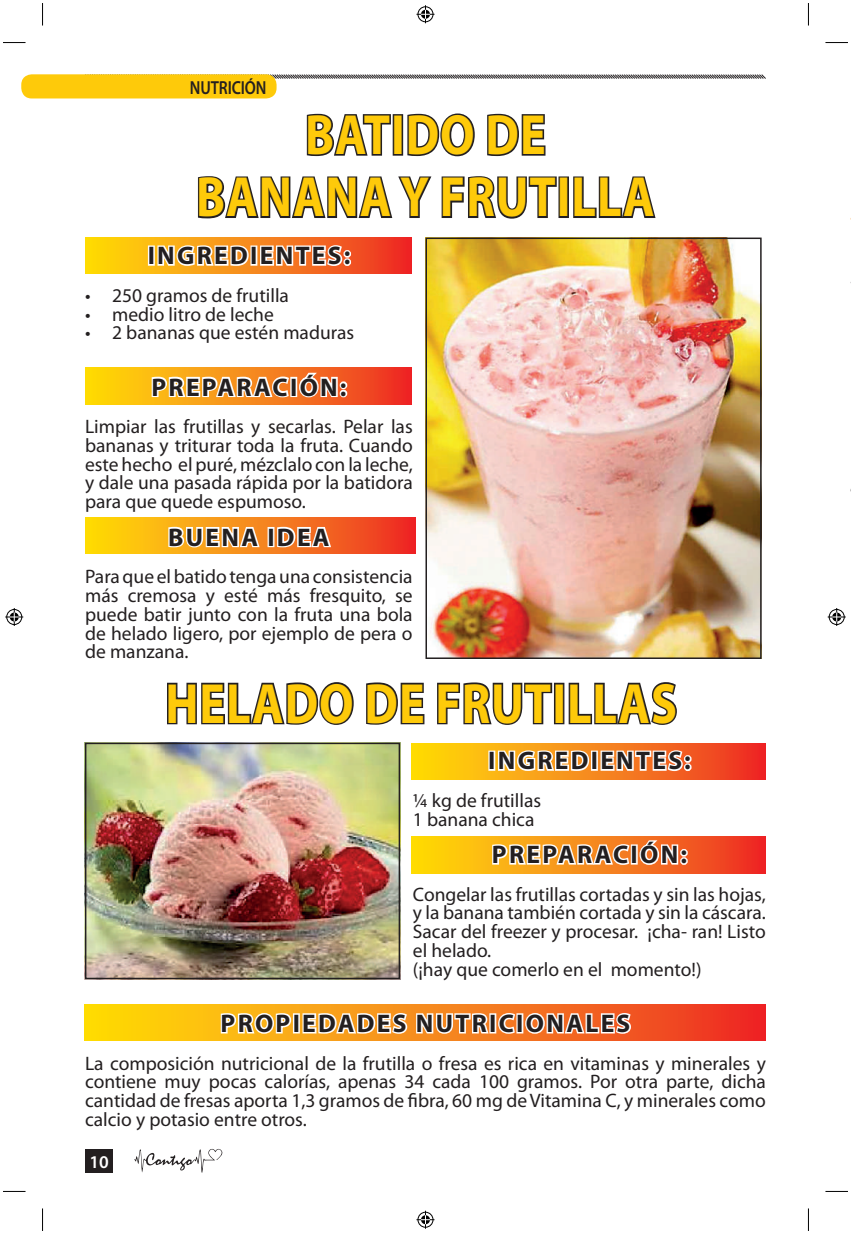
<style>
.page{position:relative;width:851px;height:1234px;background:#fff}
.page>*{position:absolute;margin:0;border:0;box-sizing:border-box;transform-origin:0 0}
.t1{font:700 57px "Myriad Pro";color:#feca0a;scale:.85 1}
.t2{font:700 25.5px "Myriad Pro";letter-spacing:.09em;color:#231f20}
.t3{font:19.5px/18.8px "Myriad Pro";color:#231f20;text-align:justify}
.t4{font:600 18.9px "Myriad Pro";letter-spacing:-.01em;color:#231f20;scale:.83 1}
.t5{font:600 18px "Myriad Pro";color:#fff}
</style>
<div class="page">
<div style="left:85px;top:1148px;width:28px;height:24px;background:#231f20"></div>
<svg style="left:269px;top:74px;width:497px;height:6px"></svg>
<svg style="left:134px;top:1148px;width:88px;height:24px"></svg>
<svg style="left:85px;top:237px;width:327px;height:37px;background:#f68718"></svg>
<svg style="left:411px;top:743px;width:354px;height:36px;background:#f68818"></svg>
<svg style="left:85px;top:368px;width:327px;height:36px;background:#f68516"></svg>
<svg style="left:411px;top:836px;width:354px;height:36px;background:#f68717"></svg>
<svg style="left:85px;top:517px;width:330px;height:36px;background:#f68517"></svg>
<svg style="left:85px;top:1004px;width:680px;height:35px;background:#f68717"></svg>
<div style="left:21px;top:74px;width:255px;height:24px;background:#feca0a;border-radius:10px"></div>
<svg style="left:306px;top:113px;width:85px;height:44px"></svg>
<div style="left:392px;top:114px;width:11px;height:42px;border:3px solid #231f20"></div>
<svg style="left:407px;top:113px;width:68px;height:44px"></svg>
<svg style="left:487px;top:113px;width:59px;height:44px"></svg>
<svg style="left:197px;top:176px;width:235px;height:43px"></svg>
<svg style="left:441px;top:176px;width:116px;height:43px"></svg>
<div style="left:558px;top:176px;width:11px;height:42px;border:3px solid #231f20"></div>
<svg style="left:573px;top:176px;width:83px;height:42px"></svg>
<svg style="left:167px;top:682px;width:187px;height:43px"></svg>
<svg style="left:366px;top:682px;width:59px;height:43px"></svg>
<svg style="left:437px;top:682px;width:116px;height:43px"></svg>
<div style="left:554px;top:682px;width:10px;height:42px;border:3px solid #231f20"></div>
<svg style="left:568px;top:682px;width:109px;height:43px"></svg>
<div style="left:148px;top:245px;width:7px;height:21px;border:3px solid #fff"></div>
<svg style="left:156px;top:243px;width:94px;height:25px"></svg>
<div style="left:250px;top:245px;width:7px;height:21px;border:3px solid #fff"></div>
<svg style="left:258px;top:243px;width:94px;height:25px"></svg>
<svg style="left:150px;top:367px;width:140px;height:32px"></svg>
<div style="left:290px;top:377px;width:7px;height:20px;border:3px solid #fff"></div>
<svg style="left:297px;top:370px;width:52px;height:29px"></svg>
<svg style="left:166px;top:517px;width:95px;height:32px"></svg>
<div style="left:267px;top:527px;width:7px;height:20px;border:3px solid #fff"></div>
<svg style="left:275px;top:517px;width:58px;height:31px"></svg>
<div style="left:488px;top:750px;width:7px;height:20px;border:3px solid #fff"></div>
<svg style="left:496px;top:747px;width:94px;height:26px"></svg>
<div style="left:591px;top:750px;width:6px;height:20px;border:3px solid #fff"></div>
<svg style="left:599px;top:747px;width:94px;height:26px"></svg>
<svg style="left:490px;top:836px;width:141px;height:30px"></svg>
<div style="left:630px;top:844px;width:7px;height:20px;border:3px solid #fff"></div>
<svg style="left:638px;top:837px;width:51px;height:30px"></svg>
<svg style="left:219px;top:1010px;width:74px;height:25px"></svg>
<div style="left:293px;top:1013px;width:7px;height:20px;border:3px solid #fff"></div>
<svg style="left:301px;top:1004px;width:107px;height:31px"></svg>
<svg style="left:414px;top:1010px;width:102px;height:25px"></svg>
<div style="left:516px;top:1013px;width:7px;height:20px;border:3px solid #fff"></div>
<svg style="left:523px;top:1004px;width:109px;height:31px"></svg>
<img style="left:428px;top:240px;width:330px;height:415px">
<div style="left:425px;top:237px;width:336px;height:421px;border:2px solid #231f20"></div>
<img style="left:88px;top:745px;width:309px;height:230px">
<div style="left:85px;top:742px;width:315px;height:236px;border:2px solid #231f20"></div>
<svg style="left:3px;top:42px;width:23px;height:1px"></svg>
<svg style="left:825px;top:42px;width:22px;height:1px"></svg>
<svg style="left:3px;top:1190px;width:22px;height:1px"></svg>
<svg style="left:826px;top:1190px;width:21px;height:1px"></svg>
<svg style="left:42px;top:3px;width:1px;height:23px"></svg>
<svg style="left:42px;top:1208px;width:1px;height:22px"></svg>
<svg style="left:808px;top:3px;width:1px;height:23px"></svg>
<svg style="left:808px;top:1208px;width:1px;height:22px"></svg>
<svg style="left:416px;top:5px;width:18px;height:18px"></svg>
<svg style="left:416px;top:1210px;width:18px;height:18px"></svg>
<svg style="left:5px;top:608px;width:18px;height:18px"></svg>
<svg style="left:827px;top:608px;width:18px;height:18px"></svg>
<p class="t4" style="left:190px;top:75px;width:94px">NUTRICIÓN</p>
<h1 class="t1" style="left:305px;top:98px;width:69px">BATIDO</h1>
<h1 class="t1" style="left:485px;top:98px;width:34px">DE</h1>
<h1 class="t1" style="left:196px;top:160px;width:39px">BANANA</h1>
<h1 class="t1" style="left:400px;top:160px;width:79px">Y FRUTILLA</h1>
<h2 class="t2" style="left:148px;top:239px;width:66px">INGREDIENTES</h2>
<h2 class="t2" style="left:343px;top:239px;width:8px">:</h2>
<p class="t3" style="left:85px;top:285px;width:205px">• 250 gramos de frutilla</p>
<p class="t3" style="left:85px;top:304px;width:190px">• medio litro de leche</p>
<p class="t3" style="left:85px;top:323px;width:270px">• 2 bananas que estén maduras</p>
<h2 class="t2" style="left:151px;top:370px;width:17px">PRE</h2>
<h2 class="t2" style="left:202px;top:370px;width:34px">PARACIÓN</h2>
<h2 class="t2" style="left:340px;top:370px;width:8px">:</h2>
<p class="t3" style="left:85px;top:417px;width:329px">Limpiar las frutillas y secarlas. Pelar las bananas y triturar toda la fruta. Cuando este hecho el puré, mézclalo con la leche, y dale una pasada rápida por la batidora para que quede espumoso.</p>
<h2 class="t2" style="left:168px;top:520px;width:37px">BUENA</h2>
<h2 class="t2" style="left:267px;top:520px;width:16px">IDEA</h2>
<p class="t3" style="left:85px;top:567px;width:329px">Para que el batido tenga una consistencia más cremosa y esté más fresquito, se puede batir junto con la fruta una bola de helado ligero, por ejemplo de pera o de manzana.</p>
<h1 class="t1" style="left:165px;top:666px;width:37px">HELADO</h1>
<h1 class="t1" style="left:364px;top:666px;width:116px">DE FRUTILLAS</h1>
<h2 class="t2" style="left:488px;top:744px;width:66px">INGREDIENTES</h2>
<h2 class="t2" style="left:684px;top:744px;width:8px">:</h2>
<p class="t3" style="left:413px;top:790px;width:130px">¼ kg de frutillas<br>1 banana chica</p>
<h2 class="t2" style="left:492px;top:837px;width:17px">PRE</h2>
<h2 class="t2" style="left:542px;top:837px;width:34px">PARACIÓN</h2>
<h2 class="t2" style="left:680px;top:837px;width:8px">:</h2>
<p class="t3" style="left:413px;top:884px;width:354px;text-align:left">Congelar las frutillas cortadas y sin las hojas, y la banana también cortada y sin la cáscara.<br>Sacar del freezer y procesar. ¡cha- ran! Listo el helado.<br>(¡hay que comerlo en el momento!)</p>
<h2 class="t2" style="left:220px;top:1006px;width:18px">PRO</h2>
<h2 class="t2" style="left:275px;top:1006px;width:35px">PIEDADES</h2>
<h2 class="t2" style="left:416px;top:1006px;width:18px">NUTRICIONALES</h2>
<p class="t3" style="left:85px;top:1053px;width:682px">La composición nutricional de la frutilla o fresa es rica en vitaminas y minerales y contiene muy pocas calorías, apenas 34 cada 100 gramos. Por otra parte, dicha cantidad de fresas aporta 1,3 gramos de fibra, 60 mg de Vitamina C, y minerales como calcio y potasio entre otros.</p>
<p class="t5" style="left:89px;top:1149px;width:21px">10</p>
</div>
